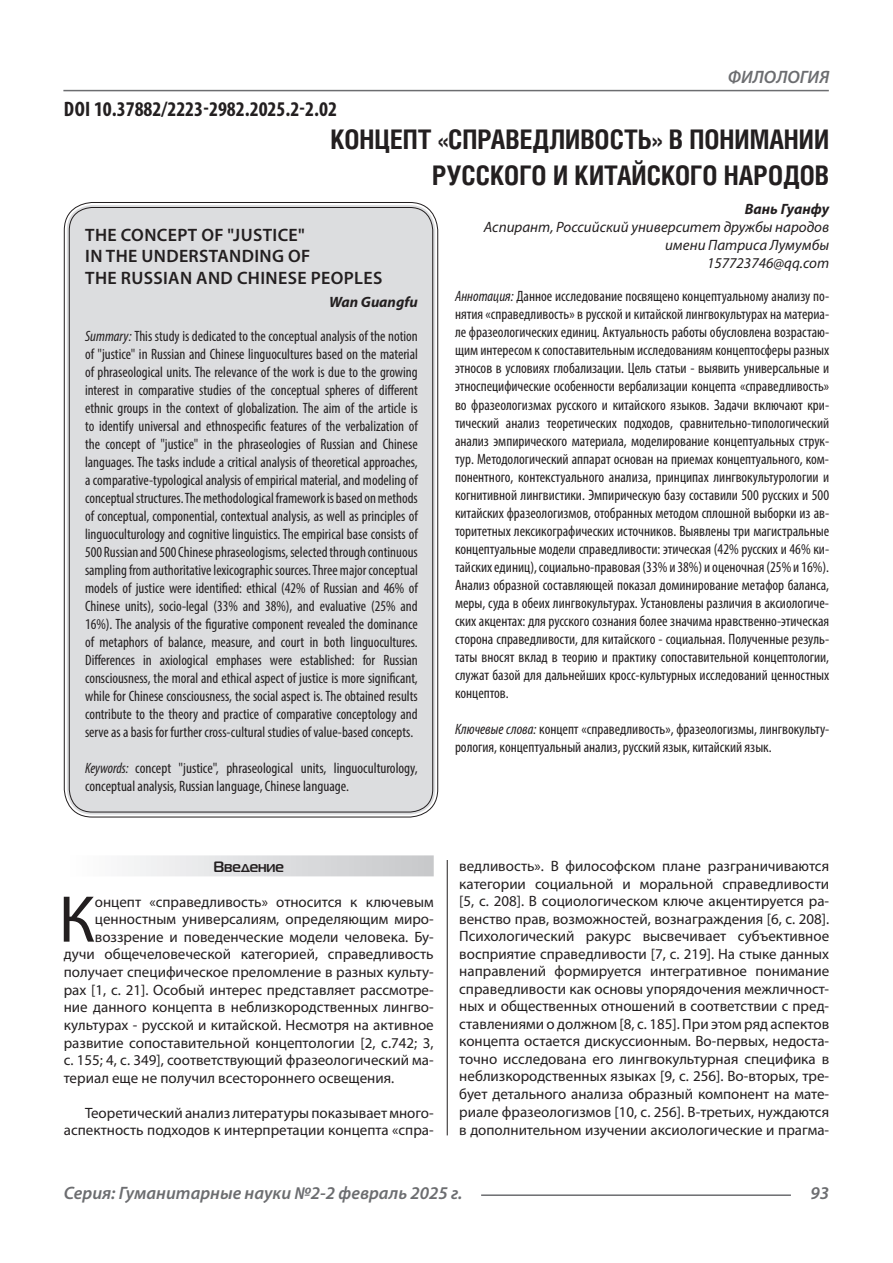
<style>
.page{position:relative;width:893px;height:1263px;background:#fff}
.page>*{position:absolute;margin:0;border:0;box-sizing:border-box;transform-origin:0 0}
.Статья_текст_первый{font:66.6px "Myriad Pro";color:#231f20}
.Статья_название{font:700 27px "Helios Cond C";color:#231f20}
.ДОИ{font:700 condensed 21px "Myriad Pro";color:#231f20}
.Статья_название_англ{font:600 18px "Myriad Pro";letter-spacing:.02em;color:#231f20}
.t1{font:italic 600 18px "Myriad Pro";color:#6c6d70}
.Статья_аннотация_анг{font:condensed 15px/18px "Myriad Pro";color:#231f20;text-align:justify}
.Статья_аннотация_тек{font:condensed 15px/18px "Myriad Pro";color:#231f20;text-align:justify}
.Статья_текст{font:15px/17.5px "Myriad Pro";color:#231f20;text-align:right}
.Статья_текст_первый-2{font:15px "Myriad Pro";color:#231f20}
.Статья_автор_инфо{font:italic 15px/18px "Myriad Pro";color:#231f20;text-align:right}
.Статья_автор_фио_рус{font:italic 700 15px "Myriad Pro";color:#231f20}
.Статья_автор_англ{font:italic 700 15px "Myriad Pro";color:#231f20}
.Статья_подзаголовок{font:700 15px "Magistral C";color:#231f20}
.s1{font-style:italic}
</style>
<div class="page">
<hr style="left:447px;top:128px;width:1px;height:1007px;background:#231f20">
<hr style="left:63px;top:90px;width:766px;height:1px;background:#6c6d70">
<hr style="left:481px;top:1194px;width:310px;height:2px;background:#6c6d70">
<div style="left:67px;top:205px;width:368px;height:609px;background:#dcdddf;border-radius:26px"></div>
<div style="left:64px;top:855px;width:370px;height:21px;background:linear-gradient(to right,#fefeff,#c6c8ca)"></div>
<p class="ДОИ" style="left:64px;top:96px;width:274px">DOI 10.37882/2223-2982.2025.2-2.02</p>
<p class="t1" style="left:728px;top:66px;width:103px">ФИЛОЛОГИЯ</p>
<p class="Статья_название" style="left:330px;top:124px;width:500px">КОНЦЕПТ «СПРАВЕДЛИВОСТЬ» В ПОНИМАНИИ</p>
<p class="Статья_название" style="left:432px;top:160px;width:398px">РУССКОГО И КИТАЙСКОГО НАРОДОВ</p>
<p class="Статья_автор_фио_рус" style="left:745px;top:199px;width:86px">Вань Гуанфу</p>
<p class="Статья_автор_инфо" style="left:484px;top:218px;width:347px">Аспирант, Российский университет дружбы народов имени Патриса Лумумбы</p>
<p class="Статья_автор_инфо" style="left:707px;top:254px;width:124px">157723746@qq.com</p>
<p class="Статья_аннотация_тек" style="left:455px;top:287px;width:376px"><span class="s1">Аннотация:</span> Данное исследование посвящено концептуальному анализу по&shy;нятия «справедливость» в русской и китайской лингвокультурах на материа&shy;ле фразеологических единиц. Актуальность работы обусловлена возрастаю&shy;щим интересом к сопоставительным исследованиям концептосферы разных этносов в условиях глобализации. Цель статьи - выявить универсальные и этноспецифические особенности вербализации концепта «справедливость» во фразеологизмах русского и китайского языков. Задачи включают кри&shy;тический анализ теоретических подходов, сравнительно-типологический анализ эмпирического материала, моделирование концептуальных струк&shy;тур. Методологический аппарат основан на приемах концептуального, ком&shy;понентного, контекстуального анализа, принципах лингвокультурологии и когнитивной лингвистики. Эмпирическую базу составили 500 русских и 500 китайских фразеологизмов, отобранных методом сплошной выборки из ав&shy;торитетных лексикографических источников. Выявлены три магистральные концептуальные модели справедливости: этическая (42% русских и 46% ки&shy;тайских единиц), социально-правовая (33% и 38%) и оценочная (25% и 16%).<br>Анализ образной составляющей показал доминирование метафор баланса, меры, суда в обеих лингвокультурах. Установлены различия в аксиологиче&shy;ских акцентах: для русского сознания более значима нравственно-этическая сторона справедливости, для китайского - социальная. Полученные резуль&shy;таты вносят вклад в теорию и практику сопоставительной концептологии, служат базой для дальнейших кросс-культурных исследований ценностных концептов.</p>
<p class="Статья_аннотация_тек" style="left:455px;top:719px;width:376px"><span class="s1">Ключевые слова:</span> концепт «справедливость», фразеологизмы, лингвокульту&shy;рология, концептуальный анализ, русский язык, китайский язык.</p>
<p class="Статья_название_англ" style="left:85px;top:223px;width:221px">THE CONCEPT OF "JUSTICE"</p>
<p class="Статья_название_англ" style="left:85px;top:245px;width:227px">IN THE UNDERSTANDING OF</p>
<p class="Статья_название_англ" style="left:85px;top:266px;width:299px">THE RUSSIAN AND CHINESE PEOPLES</p>
<p class="Статья_автор_англ" style="left:329px;top:292px;width:90px">Wan Guangfu</p>
<p class="Статья_аннотация_анг" style="left:85px;top:327px;width:334px"><span class="s1">Summary:</span> This study is dedicated to the conceptual analysis of the notion of "justice" in Russian and Chinese linguocultures based on the material of phraseological units. The relevance of the work is due to the growing interest in comparative studies of the conceptual spheres of different ethnic groups in the context of globalization. The aim of the article is to identify universal and ethnospecific features of the verbalization of the concept of "justice" in the phraseologies of Russian and Chinese languages. The tasks include a critical analysis of theoretical approaches, a comparative-typological analysis of empirical material, and modeling of conceptual structures. The methodological framework is based on methods of conceptual, componential, contextual analysis, as well as principles of linguoculturology and cognitive linguistics. The empirical base consists of 500 Russian and 500 Chinese phraseologisms, selected through continuous sampling from authoritative lexicographic sources. Three major conceptual models of justice were identified: ethical (42% of Russian and 46% of Chinese units), socio-legal (33% and 38%), and evaluative (25% and 16%). The analysis of the figurative component revealed the dominance of metaphors of balance, measure, and court in both linguocultures.<br>Differences in axiological emphases were established: for Russian consciousness, the moral and ethical aspect of justice is more significant, while for Chinese consciousness, the social aspect is. The obtained results contribute to the theory and practice of comparative conceptology and serve as a basis for further cross-cultural studies of value-based concepts.</p>
<p class="Статья_аннотация_анг" style="left:85px;top:759px;width:334px"><span class="s1">Keywords:</span> concept "justice", phraseological units, linguoculturology, conceptual analysis, Russian language, Chinese language.</p>
<p class="Статья_подзаголовок" style="left:213px;top:858px;width:72px">Введение</p>
<p class="Статья_текст_первый" style="left:59px;top:878px;width:38px">К</p>
<p class="Статья_текст_первый-2" style="left:95px;top:892px;width:340px">онцепт «справедливость» относится к ключевым</p>
<p class="Статья_текст_первый-2" style="left:95px;top:910px;width:340px">ценностным универсалиям, определяющим миро-</p>
<p class="Статья_текст_первый-2" style="left:95px;top:927px;width:340px">воззрение и поведенческие модели человека. Бу-</p>
<p class="Статья_текст_первый-2" style="left:64px;top:945px;width:371px">дучи общечеловеческой категорией, справедливость</p>
<p class="Статья_текст_первый-2" style="left:64px;top:963px;width:371px">получает специфическое преломление в разных культу-</p>
<p class="Статья_текст_первый-2" style="left:64px;top:980px;width:371px">рах [1, с. 21]. Особый интерес представляет рассмотре-</p>
<p class="Статья_текст_первый-2" style="left:64px;top:998px;width:371px">ние данного концепта в неблизкородственных лингво-</p>
<p class="Статья_текст_первый-2" style="left:64px;top:1016px;width:371px">культурах - русской и китайской. Несмотря на активное</p>
<p class="Статья_текст_первый-2" style="left:64px;top:1033px;width:371px">развитие сопоставительной концептологии [2, с.742; 3,</p>
<p class="Статья_текст_первый-2" style="left:64px;top:1051px;width:371px">с. 155; 4, с. 349], соответствующий фразеологический ма-</p>
<p class="Статья_текст_первый-2" style="left:64px;top:1069px;width:332px">териал еще не получил всестороннего освещения.</p>
<p class="Статья_текст" style="left:64px;top:1103px;width:371px">Теоретический анализ литературы показывает много&shy;аспектность подходов к интерпретации концепта «спра-</p>
<p class="Статья_текст" style="left:459px;top:857px;width:371px;text-align:justify">ведливость». В философском плане разграничиваются категории социальной и моральной справедливости [5, с. 208]. В социологическом ключе акцентируется ра&shy;венство прав, возможностей, вознаграждения [6, с. 208].<br>Психологический ракурс высвечивает субъективное восприятие справедливости [7, с. 219]. На стыке данных направлений формируется интегративное понимание справедливости как основы упорядочения межличност&shy;ных и общественных отношений в соответствии с пред&shy;ставлениями о должном [8, с. 185]. При этом ряд аспектов концепта остается дискуссионным. Во-первых, недоста&shy;точно исследована его лингвокультурная специфика в неблизкородственных языках [9, с. 256]. Во-вторых, тре&shy;бует детального анализа образный компонент на мате&shy;риале фразеологизмов [10, с. 256]. В-третьих, нуждаются в дополнительном изучении аксиологические и прагма-</p>
<p class="t1" style="left:64px;top:1182px;width:400px">Серия: Гуманитарные науки №2-2 февраль 2025 г.</p>
<p class="t1" style="left:810px;top:1182px;width:20px">93</p>
</div>
